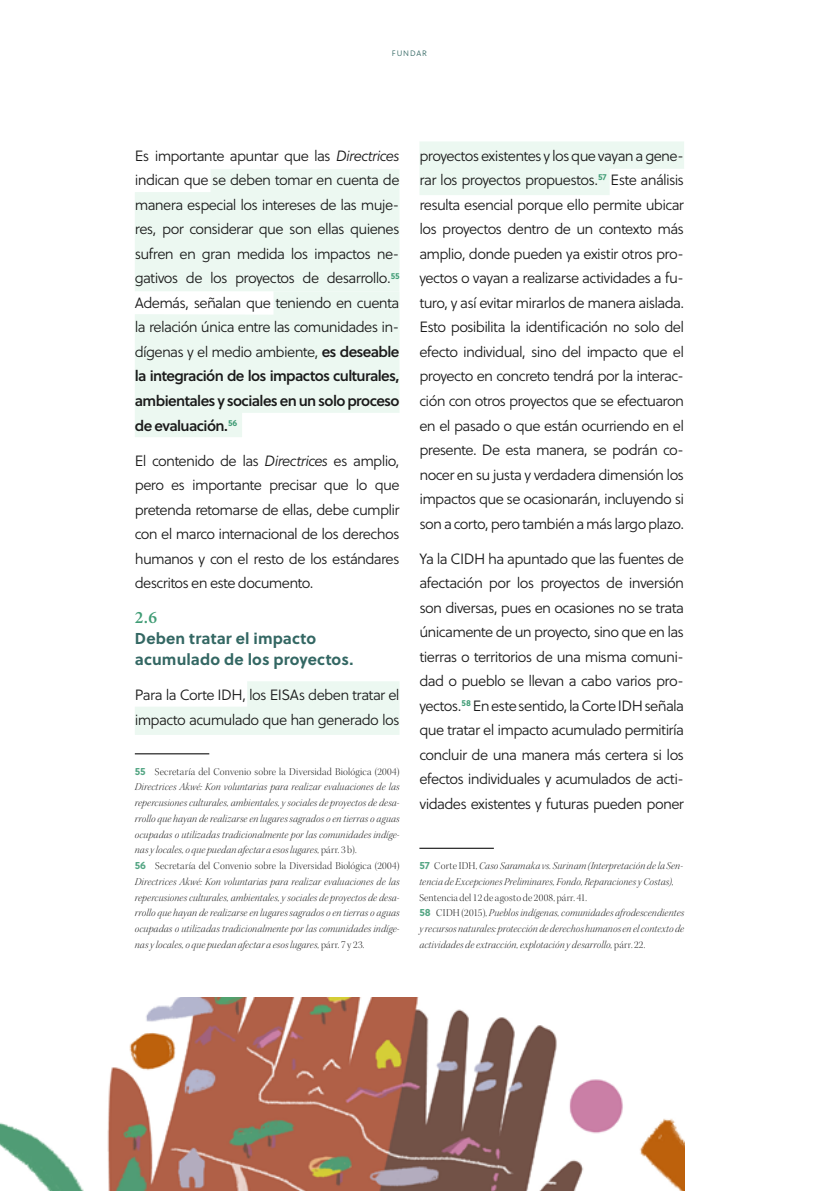
<style>
.page{position:relative;width:819px;height:1191px;background:#fff}
.page>*{position:absolute;margin:0;border:0;box-sizing:border-box;transform-origin:0 0}
.t1{font:600 17.5px "Minion Pro";color:#409c75}
.t2{font:700 15.75px/21px "Soleil";letter-spacing:.01em;color:#336763}
.t3{font:14.88px/24.5px "Soleil Lt";letter-spacing:-.045em;color:#1a1a1a;text-align:justify}
.t4{font:14.88px/24.5px "Soleil Sb";letter-spacing:-.04em;color:#1a1a1a;text-align:justify}
.t5{font:10.5px/15.8px "Kepler Std Light It Disp";letter-spacing:.02em;color:#1a1a1a;text-align:justify}
.t6{font:10.5px "Kepler Std Light Disp";letter-spacing:.015em;color:#1a1a1a}
.t7{font:7.88px "Soleil Lt";letter-spacing:.115em;color:#336763}
.s1{font-style:italic}
.s2{font-family:"Soleil Sb"}
.s3{font-family:"Soleil";font-weight:700;color:#53a583}
.s4{font-family:"Kepler Std Light Disp"}
</style>
<div class="page">
<img style="left:0;top:997px;width:684px;height:194px">
<svg style="left:135px;top:169px;width:264px;height:268px;background:#eef8f2"></svg>
<svg style="left:135px;top:681px;width:264px;height:54px"></svg>
<svg style="left:419px;top:141px;width:265px;height:54px"></svg>
<hr style="left:135px;top:753px;width:74px;height:1px;background:#333">
<hr style="left:419px;top:847px;width:75px;height:2px;background:#333">
<p class="t7" style="left:392px;top:47px;width:36px">FUNDAR</p>
<p class="t3" style="left:135px;top:143px;width:266px">Es importante apuntar que las <span class="s1">Directrices </span>indican que se deben tomar en cuenta de manera especial los intereses de las muje&shy;res, por considerar que son ellas quienes sufren en gran medida los impactos ne&shy;gativos de los proyectos de desarrollo.<sup>55<br></sup>Además, señalan que teniendo en cuenta la relación única entre las comunidades in&shy;dígenas y el medio ambiente, <span class="s2">es deseable</span></p>
<p class="t4" style="left:135px;top:363px;width:266px">la integración de los impactos culturales, ambientales y sociales en un solo proceso de evaluación.<sup>56</sup></p>
<p class="t3" style="left:135px;top:448px;width:266px">El contenido de las <span class="s1">Directrices</span> es amplio, pero es importante precisar que lo que pretenda retomarse de ellas, debe cumplir con el marco internacional de los derechos humanos y con el resto de los estándares descritos en este documento.</p>
<p class="t1" style="left:135px;top:605px;width:24px">2.6</p>
<p class="t2" style="left:135px;top:627px;width:220px">Deben tratar el impacto acumulado de los proyectos.</p>
<p class="t3" style="left:135px;top:682px;width:266px">Para la Corte IDH, los EISAs deben tratar el impacto acumulado que han generado los</p>
<p class="t6" style="left:135px;top:765px;width:266px"><span class="s3">55</span> Secretaría del Convenio sobre la Diversidad Biológica (2004)</p>
<p class="t5" style="left:135px;top:779px;width:266px">Directrices Akwé: Kon voluntarias para realizar evaluaciones de las repercusiones culturales, ambientales, y sociales de proyectos de desa&shy;rrollo que hayan de realizarse en lugares sagrados o en tierras o aguas ocupadas o utilizadas tradicionalmente por las comunidades indíge&shy;nas y locales, o que puedan afectar a esos lugares, <span class="s4">párr. 3 b).</span></p>
<p class="t6" style="left:135px;top:860px;width:266px"><span class="s3">56</span> Secretaría del Convenio sobre la Diversidad Biológica (2004)</p>
<p class="t5" style="left:135px;top:873px;width:266px">Directrices Akwé: Kon voluntarias para realizar evaluaciones de las repercusiones culturales, ambientales, y sociales de proyectos de desa&shy;rrollo que hayan de realizarse en lugares sagrados o en tierras o aguas ocupadas o utilizadas tradicionalmente por las comunidades indíge&shy;nas y locales, o que puedan afectar a esos lugares, <span class="s4">párr. 7 y 23.</span></p>
<p class="t3" style="left:419px;top:143px;width:266px">proyectos existentes y los que vayan a gene&shy;rar los proyectos propuestos.<sup>57</sup> Este análisis resulta esencial porque ello permite ubicar los proyectos dentro de un contexto más amplio, donde pueden ya existir otros pro&shy;yectos o vayan a realizarse actividades a fu&shy;turo, y así evitar mirarlos de manera aislada.<br>Esto posibilita la identificación no solo del efecto individual, sino del impacto que el proyecto en concreto tendrá por la interac&shy;ción con otros proyectos que se efectuaron en el pasado o que están ocurriendo en el presente. De esta manera, se podrán co&shy;nocer en su justa y verdadera dimensión los impactos que se ocasionarán, incluyendo si son a corto, pero también a más largo plazo.</p>
<p class="t3" style="left:419px;top:546px;width:266px">Ya la CIDH ha apuntado que las fuentes de afectación por los proyectos de inversión son diversas, pues en ocasiones no se trata únicamente de un proyecto, sino que en las tierras o territorios de una misma comuni&shy;dad o pueblo se llevan a cabo varios pro&shy;yectos.<sup>58</sup> En este sentido, la Corte IDH señala que tratar el impacto acumulado permitiría concluir de una manera más certera si los efectos individuales y acumulados de acti&shy;vidades existentes y futuras pueden poner</p>
<p class="t5" style="left:419px;top:858px;width:265px"><span class="s3">57</span> <span class="s4">Corte IDH,</span> Caso Saramaka vs. Surinam (Interpretación de la Sen&shy;tencia de Excepciones Preliminares, Fondo, Reparaciones y Costas)<span class="s4">,</span></p>
<p class="t6" style="left:419px;top:891px;width:169px">Sentencia del 12 de agosto de 2008, párr. 41.</p>
<p class="t5" style="left:419px;top:905px;width:266px"><span class="s3">58</span> <span class="s4">CIDH (2015),</span> Pueblos indígenas, comunidades afrodescendientes y recursos naturales: protección de derechos humanos en el contexto de actividades de extracción, explotación y desarrollo, <span class="s4">párr. 22.</span></p>
</div>
